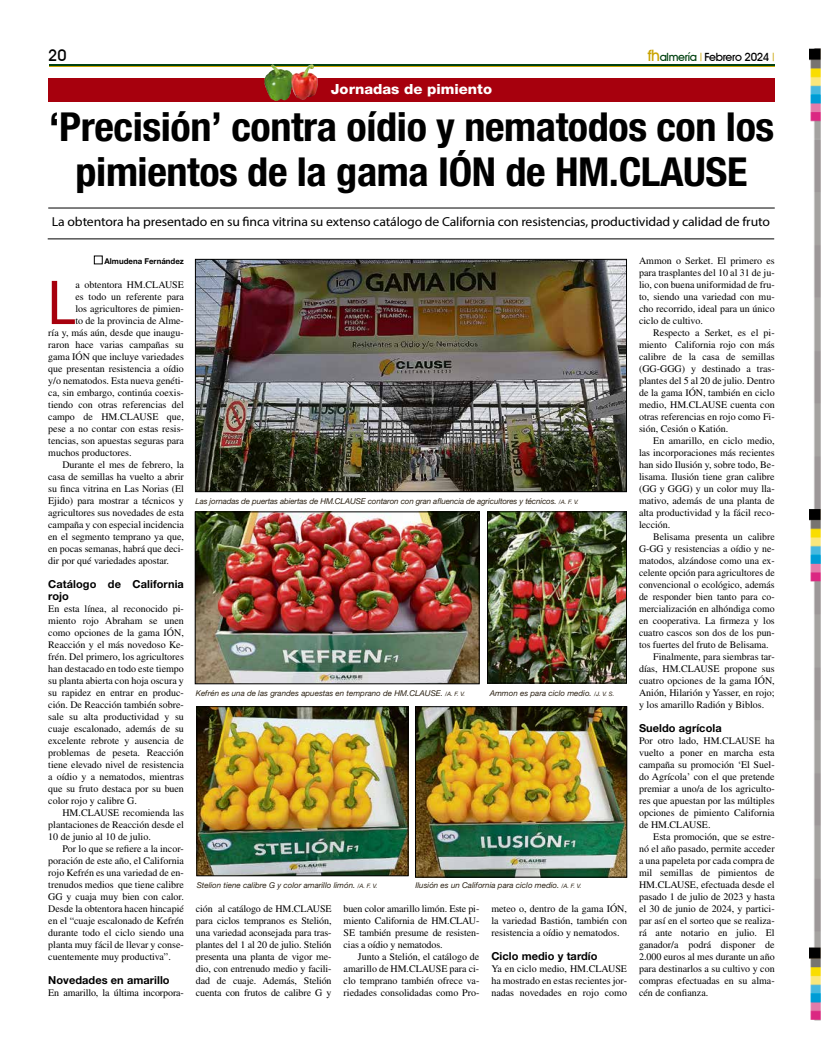
<style>
.page{position:relative;width:823px;height:1049px;background:#fff}
.page>*{position:absolute;margin:0;border:0;box-sizing:border-box;transform-origin:0 0}
.t1{font:condensed 60.4px "Helvetica Neue LT Std";color:#a7000d}
.t2{font:700 condensed 40px/45px "Helvetica Neue LT Std";letter-spacing:-.01em;color:#000;text-align:center;scale:1.06 1}
.t3{font:500 16px "Avant Garde IT Cby BT";color:#000}
.t4{font:800 14px "Helvetica Neue LT Std";color:#fff;scale:1.06 1}
.t5{font:13px "Myriad Pro";letter-spacing:-.01em;color:#000;scale:1.06 1}
.t6{font:500 11.3px "Avant Garde IT Cby BT";letter-spacing:-.03em;color:#000}
.t7{font:700 11px/12px "Helvetica Neue LT Std";letter-spacing:.005em;color:#000}
.t8{font:10px/12px "Times LT Std";color:#000;text-align:justify}
.t9{font:italic 8px "Helvetica Neue LT Std";color:#2b2113}
.t10{font:700 8px "Helvetica Neue LT Std";color:#000}
.s1{font-size:15.7px;color:#c9a300}
.s2{color:#004110}
.s3{font-family:"Helvetica Neue LT Std";font-weight:400;font-stretch:condensed;color:#c9a300}
.s4{font-size:6px}
</style>
<div class="page">
<hr style="left:49px;top:65px;width:725px;height:1px;background:#004110">
<hr style="left:49px;top:67px;width:725px;height:1px;background:#c9a300">
<img style="left:809px;top:48px;width:12px;height:973px">
<div style="left:48px;top:78px;width:726px;height:23px;background:#a7000d"></div>
<img style="left:264px;top:64px;width:55px;height:37px">
<div style="left:94px;top:256px;width:8px;height:8px;border:1px solid #000"></div>
<img style="left:197px;top:261px;width:427px;height:229px">
<div style="left:195px;top:259px;width:431px;height:233px;border:1px solid #000"></div>
<hr style="left:48px;top:208px;width:726px;height:1px;background:#000">
<hr style="left:48px;top:239px;width:725px;height:1px;background:#000">
<img style="left:197px;top:514px;width:280px;height:168px">
<div style="left:195px;top:512px;width:284px;height:172px;border:1px solid #000"></div>
<img style="left:198px;top:708px;width:208px;height:166px">
<div style="left:196px;top:706px;width:212px;height:170px;border:1px solid #000"></div>
<img style="left:417px;top:708px;width:207px;height:167px">
<div style="left:415px;top:706px;width:211px;height:171px;border:1px solid #000"></div>
<img style="left:489px;top:513px;width:135px;height:168px">
<div style="left:487px;top:511px;width:139px;height:172px;border:1px solid #000"></div>
<h3 class="t3" style="left:48px;top:46px;width:20px">20</h3>
<p class="t6" style="left:647px;top:50px;width:129px"><span class="s1">fh</span><span class="s2">almería</span> <span class="s3">|</span> Febrero 2024 <span class="s3">|</span></p>
<h3 class="t4" style="left:331px;top:81px;width:153px">Jornadas de pimiento</h3>
<h2 class="t2" style="left:49px;top:104px;width:685px">‘Precisión’ contra oídio y nematodos con los pimientos de la gama IÓN de HM.CLAUSE</h2>
<h3 class="t5" style="left:52px;top:214px;width:678px">La obtentora ha presentado en su finca vitrina su extenso catálogo de California con resistencias, productividad y calidad de fruto</h3>
<p class="t10" style="left:104px;top:256px;width:81px">Almudena Fernández</p>
<h1 class="t1" style="left:48px;top:268px;width:29px">L</h1>
<p class="t8" style="left:75px;top:279px;width:110px">a obtentora HM.CLAUSE</p>
<p class="t8" style="left:75px;top:291px;width:110px">es todo un referente para</p>
<p class="t8" style="left:75px;top:303px;width:110px">los agricultores de pimien-</p>
<p class="t8" style="left:75px;top:315px;width:110px">to de la provincia de Alme-</p>
<p class="t8" style="left:48px;top:327px;width:137px">ría y, más aún, desde que inaugu-</p>
<p class="t8" style="left:48px;top:339px;width:137px">raron hace varias campañas su</p>
<p class="t8" style="left:48px;top:351px;width:137px">gama IÓN que incluye variedades</p>
<p class="t8" style="left:48px;top:363px;width:137px">que presentan resistencia a oídio</p>
<p class="t8" style="left:48px;top:375px;width:137px">y/o nematodos. Esta nueva genéti-</p>
<p class="t8" style="left:48px;top:387px;width:137px">ca, sin embargo, continúa coexis-</p>
<p class="t8" style="left:48px;top:399px;width:137px">tiendo con otras referencias del</p>
<p class="t8" style="left:48px;top:411px;width:137px">campo de HM.CLAUSE que,</p>
<p class="t8" style="left:48px;top:423px;width:137px">pese a no contar con estas resis-</p>
<p class="t8" style="left:48px;top:435px;width:137px">tencias, son apuestas seguras para</p>
<p class="t8" style="left:48px;top:447px;width:85px">muchos productores.</p>
<p class="t8" style="left:62px;top:459px;width:123px">Durante el mes de febrero, la</p>
<p class="t8" style="left:48px;top:471px;width:137px">casa de semillas ha vuelto a abrir</p>
<p class="t8" style="left:48px;top:483px;width:137px">su finca vitrina en Las Norias (El</p>
<p class="t8" style="left:48px;top:495px;width:137px">Ejido) para mostrar a técnicos y</p>
<p class="t8" style="left:48px;top:507px;width:137px">agricultores sus novedades de esta</p>
<p class="t8" style="left:48px;top:519px;width:137px">campaña y con especial incidencia</p>
<p class="t8" style="left:48px;top:531px;width:137px">en el segmento temprano ya que,</p>
<p class="t8" style="left:48px;top:543px;width:137px">en pocas semanas, habrá que deci-</p>
<p class="t8" style="left:48px;top:555px;width:122px">dir por qué variedades apostar.</p>
<p class="t7" style="left:48px;top:578px;width:137px">Catálogo de California rojo</p>
<p class="t8" style="left:48px;top:603px;width:137px">En esta línea, al reconocido pi&shy;miento rojo Abraham se unen como opciones de la gama IÓN, Reacción y el más novedoso Ke&shy;frén. Del primero, los agricultores han destacado en todo este tiempo su planta abierta con hoja oscura y su rapidez en entrar en produc&shy;ción. De Reacción también sobre&shy;sale su alta productividad y su cuaje escalonado, además de su excelente rebrote y ausencia de problemas de peseta. Reacción tiene elevado nivel de resistencia a oídio y a nematodos, mientras que su fruto destaca por su buen color rojo y calibre G.</p>
<p class="t8" style="left:48px;top:807px;width:137px;text-indent:14px">HM.CLAUSE recomienda las plantaciones de Reacción desde el 10 de junio al 10 de julio.</p>
<p class="t8" style="left:48px;top:843px;width:137px;text-indent:14px">Por lo que se refiere a la incor&shy;poración de este año, el California rojo Kefrén es una variedad de en&shy;trenudos medios que tiene calibre GG y cuaja muy bien con calor.<br>Desde la obtentora hacen hincapié en el “cuaje escalonado de Kefrén durante todo el ciclo siendo una planta muy fácil de llevar y conse&shy;cuentemente muy productiva”.</p>
<p class="t7" style="left:48px;top:974px;width:123px">Novedades en amarillo</p>
<p class="t8" style="left:48px;top:987px;width:137px">En amarillo, la última incorpora-</p>
<p class="t9" style="left:195px;top:496px;width:384px">Las jornadas de puertas abiertas de HM.CLAUSE contaron con gran afluencia de agricultores y técnicos. <span class="s4">/A. F. V.</span></p>
<p class="t9" style="left:195px;top:688px;width:271px">Kefrén es una de las grandes apuestas en temprano de HM.CLAUSE. <span class="s4">/A. F. V.</span></p>
<p class="t9" style="left:489px;top:688px;width:126px">Ammon es para ciclo medio. <span class="s4">/J. V. S.</span></p>
<p class="t9" style="left:197px;top:880px;width:182px">Stelion tiene calibre G y color amarillo limón. <span class="s4">/A. F. V.</span></p>
<p class="t9" style="left:415px;top:880px;width:167px">Ilusión es un California para ciclo medio. <span class="s4">/A. F. V.</span></p>
<p class="t8" style="left:196px;top:903px;width:137px">ción al catálogo de HM.CLAUSE para ciclos tempranos es Stelión, una variedad aconsejada para tras&shy;plantes del 1 al 20 de julio. Stelión presenta una planta de vigor me&shy;dio, con entrenudo medio y facili&shy;dad de cuaje. Además, Stelión cuenta con frutos de calibre G y</p>
<p class="t8" style="left:343px;top:903px;width:137px">buen color amarillo limón. Este pi&shy;miento California de HM.CLAU-SE también presume de resisten&shy;cias a oídio y nematodos.</p>
<p class="t8" style="left:343px;top:951px;width:137px;text-indent:14px">Junto a Stelión, el catálogo de amarillo de HM.CLAUSE para ci&shy;clo temprano también ofrece va&shy;riedades consolidadas como Pro-</p>
<p class="t8" style="left:491px;top:903px;width:137px">meteo o, dentro de la gama IÓN, la variedad Bastión, también con resistencia a oídio y nematodos.</p>
<p class="t7" style="left:491px;top:950px;width:108px">Ciclo medio y tardío</p>
<p class="t8" style="left:491px;top:963px;width:137px">Ya en ciclo medio, HM.CLAUSE ha mostrado en estas recientes jor&shy;nadas novedades en rojo como</p>
<p class="t8" style="left:638px;top:255px;width:137px">Ammon o Serket. El primero es para trasplantes del 10 al 31 de ju&shy;lio, con buena uniformidad de fru&shy;to, siendo una variedad con mu&shy;cho recorrido, ideal para un único ciclo de cultivo.</p>
<p class="t8" style="left:638px;top:327px;width:137px;text-indent:14px">Respecto a Serket, es el pi&shy;miento California rojo con más calibre de la casa de semillas (GG-GGG) y destinado a tras&shy;plantes del 5 al 20 de julio. Dentro de la gama IÓN, también en ciclo medio, HM.CLAUSE cuenta con otras referencias en rojo como Fi&shy;sión, Cesión o Katión.</p>
<p class="t8" style="left:638px;top:435px;width:137px;text-indent:14px">En amarillo, en ciclo medio, las incorporaciones más recientes han sido Ilusión y, sobre todo, Be&shy;lisama. Ilusión tiene gran calibre (GG y GGG) y un color muy lla&shy;mativo, además de una planta de alta productividad y la fácil reco&shy;lección.</p>
<p class="t8" style="left:652px;top:531px;width:123px">Belisama presenta un calibre</p>
<p class="t8" style="left:638px;top:543px;width:137px">G-GG y resistencias a oídio y ne-</p>
<p class="t8" style="left:638px;top:555px;width:137px">matodos, alzándose como una ex-</p>
<p class="t8" style="left:638px;top:567px;width:137px">celente opción para agricultores de</p>
<p class="t8" style="left:638px;top:579px;width:137px">convencional o ecológico, además</p>
<p class="t8" style="left:638px;top:591px;width:137px">de responder bien tanto para co-</p>
<p class="t8" style="left:638px;top:603px;width:137px">mercialización en alhóndiga como</p>
<p class="t8" style="left:638px;top:615px;width:137px">en cooperativa. La firmeza y los</p>
<p class="t8" style="left:638px;top:627px;width:137px">cuatro cascos son dos de los pun-</p>
<p class="t8" style="left:638px;top:639px;width:131px">tos fuertes del fruto de Belisama.</p>
<p class="t8" style="left:652px;top:651px;width:123px">Finalmente, para siembras tar-</p>
<p class="t8" style="left:638px;top:663px;width:137px">días, HM.CLAUSE propone sus</p>
<p class="t8" style="left:638px;top:675px;width:137px">cuatro opciones de la gama IÓN,</p>
<p class="t8" style="left:638px;top:687px;width:137px">Anión, Hilarión y Yasser, en rojo;</p>
<p class="t8" style="left:638px;top:699px;width:127px">y los amarillo Radión y Biblos.</p>
<p class="t7" style="left:638px;top:722px;width:84px">Sueldo agrícola</p>
<p class="t8" style="left:638px;top:735px;width:137px">Por otro lado, HM.CLAUSE ha vuelto a poner en marcha esta campaña su promoción ‘El Suel&shy;do Agrícola’ con el que pretende premiar a uno/a de los agriculto&shy;res que apuestan por las múltiples opciones de pimiento California de HM.CLAUSE.</p>
<p class="t8" style="left:638px;top:831px;width:137px;text-indent:14px">Esta promoción, que se estre&shy;nó el año pasado, permite acceder a una papeleta por cada compra de mil semillas de pimientos de HM.CLAUSE, efectuada desde el pasado 1 de julio de 2023 y hasta el 30 de junio de 2024, y partici&shy;par así en el sorteo que se realiza&shy;rá ante notario en julio. El ganador/a podrá disponer de 2.000 euros al mes durante un año para destinarlos a su cultivo y con compras efectuadas en su alma&shy;cén de confianza.</p>
</div>
